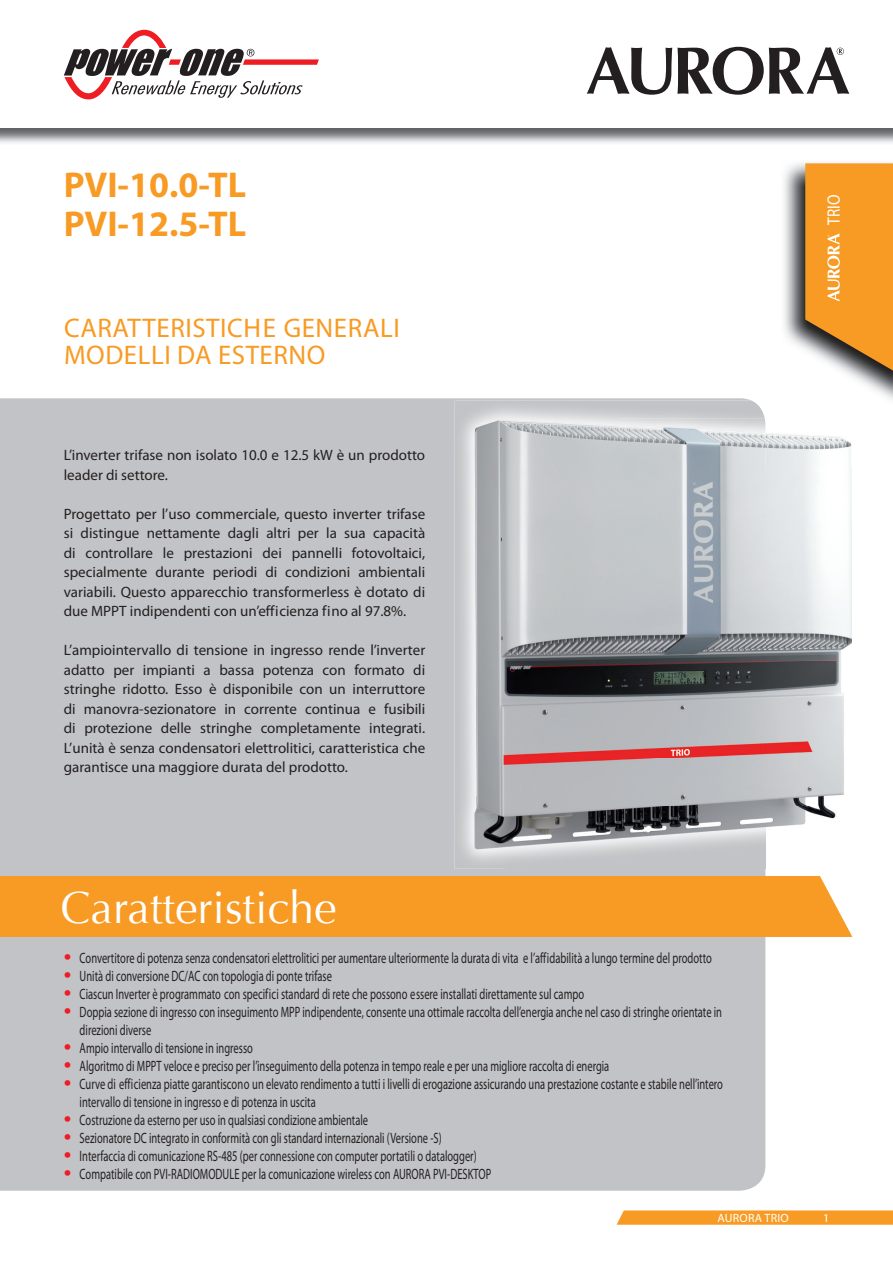
<style>
.page{position:relative;width:893px;height:1263px;background:#fff}
.page>*{position:absolute;margin:0;border:0;box-sizing:border-box;transform-origin:0 0}
.t1{font:45px "Optima";color:#fff}
.t2{font:700 36px/39px "Myriad Pro";color:#f89b24}
.t3{font:27px/27px "Myriad Pro";letter-spacing:.02em;color:#f89b24}
.t4{font:27px/36px "Myriad Pro";color:#ee1d23}
.t5{font:18px "Myriad Pro";color:#fff;scale:.85 1}
.t6{font:15px/18px "Myriad Pro";color:#231f20;scale:.7 1}
.t7{font:15px/19.5px "Myriad Pro";color:#231f20;text-align:justify}
.t8{font:12px "Myriad Pro";letter-spacing:.02em;color:#fff}
</style>
<div class="page">
<div style="left:0;top:398px;width:765px;height:793px;background:#c2c3c6"></div>
<div style="left:0;top:876px;width:852px;height:61px;background:#f89b24"></div>
<img style="left:784px;top:163px;width:109px;height:237px">
<svg style="left:805px;top:163px;width:88px;height:220px"></svg>
<img style="left:0;top:128px;width:893px;height:15px">
<svg style="left:64px;top:30px;width:255px;height:69px"></svg>
<svg style="left:587px;top:47px;width:262px;height:48px"></svg>
<svg style="left:617px;top:1210px;width:276px;height:15px"></svg>
<img style="left:455px;top:401px;width:310px;height:51px">
<img style="left:455px;top:452px;width:51px;height:417px">
<div style="left:506px;top:855px;width:259px;height:14px;background:#c2c3c6"></div>
<img style="left:471px;top:419px;width:380px;height:436px">
<h2 class="t2" style="left:64px;top:164px;width:184px">PVI-10.0-TL<br>PVI-12.5-TL</h2>
<h3 class="t3" style="left:64px;top:314px;width:337px">CARATTERISTICHE GENERALI<br>MODELLI DA ESTERNO</h3>
<p class="t7" style="left:64px;top:445px;width:363px">L’inverter trifase non isolato 10.0 e 12.5 kW è un prodotto leader di settore.</p>
<p class="t7" style="left:64px;top:504px;width:363px">Progettato per l’uso commerciale, questo inverter trifase si distingue nettamente dagli altri per la sua capacità di controllare le prestazioni dei pannelli fotovoltaici, specialmente durante periodi di condizioni ambientali variabili. Questo apparecchio transformerless è dotato di due MPPT indipendenti con un’efficienza fino al 97.8%.</p>
<p class="t7" style="left:64px;top:640px;width:363px">L’ampiointervallo di tensione in ingresso rende l’inverter adatto per impianti a bassa potenza con formato di stringhe ridotto. Esso è disponibile con un interruttore di manovra-sezionatore in corrente continua e fusibili di protezione delle stringhe completamente integrati.<br>L’unità è senza condensatori elettrolitici, caratteristica che garantisce una maggiore durata del prodotto.</p>
<h1 class="t1" style="left:61px;top:882px;width:278px">Caratteristiche</h1>
<h3 class="t4" style="left:64px;top:937px;width:9px">•</h3>
<h3 class="t4" style="left:64px;top:955px;width:9px">•</h3>
<h3 class="t4" style="left:64px;top:973px;width:9px">•</h3>
<h3 class="t4" style="left:64px;top:991px;width:9px">• •</h3>
<h3 class="t4" style="left:64px;top:1045px;width:9px">•</h3>
<h3 class="t4" style="left:64px;top:1063px;width:9px">• •</h3>
<h3 class="t4" style="left:64px;top:1117px;width:9px">•</h3>
<h3 class="t4" style="left:64px;top:1135px;width:9px">•</h3>
<h3 class="t4" style="left:64px;top:1153px;width:9px">•</h3>
<p class="t6" style="left:80px;top:948px;width:921px">Convertitore di potenza senza condensatori elettrolitici per aumentare ulteriormente la durata di vita e l’affidabilità a lungo termine del prodotto Unità di conversione DC/AC con topologia di ponte trifase<br>Ciascun Inverter è programmato con specifici standard di rete che possono essere installati direttamente sul campo<br>Doppia sezione di ingresso con inseguimento MPP indipendente, consente una ottimale raccolta dell’energia anche nel caso di stringhe orientate in direzioni diverse<br>Ampio intervallo di tensione in ingresso<br>Algoritmo di MPPT veloce e preciso per l’inseguimento della potenza in tempo reale e per una migliore raccolta di energia<br>Curve di efficienza piatte garantiscono un elevato rendimento a tutti i livelli di erogazione assicurando una prestazione costante e stabile nell’intero intervallo di tensione in ingresso e di potenza in uscita<br>Costruzione da esterno per uso in qualsiasi condizione ambientale<br>Sezionatore DC integrato in conformità con gli standard internazionali (Versione -S)<br>Interfaccia di comunicazione RS-485 (per connessione con computer portatili o datalogger)<br>Compatibile con PVI-RADIOMODULE per la comunicazione wireless con AURORA PVI-DESKTOP</p>
<p class="t5" style="left:823px;top:225px;width:37px;rotate:-90deg">TRIO</p>
<p class="t8" style="left:718px;top:1210px;width:73px">AURORA TRIO</p>
<p class="t8" style="left:823px;top:1210px;width:8px">1</p>
</div>
